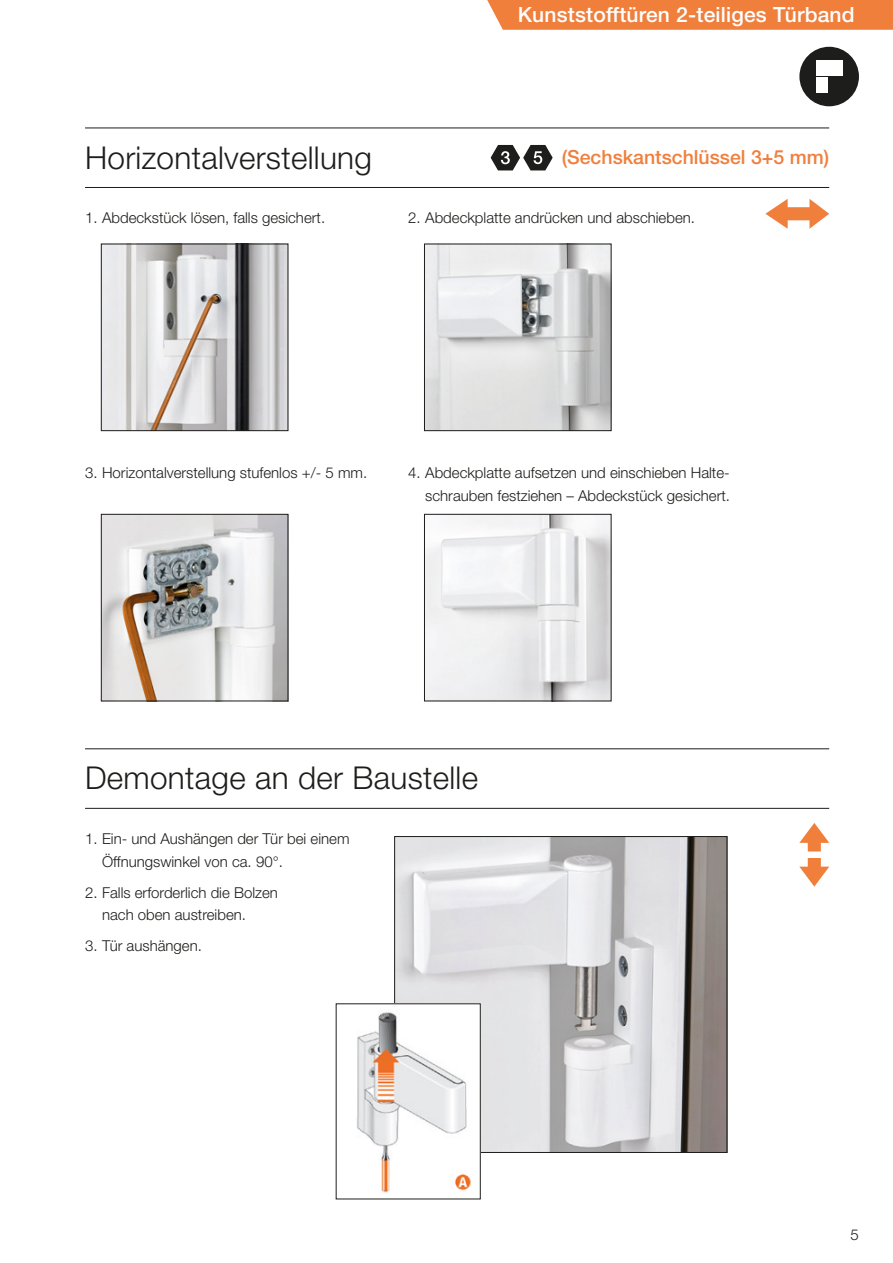
<style>
.page{position:relative;width:893px;height:1263px;background:#fff}
.page>*{position:absolute;margin:0;border:0;box-sizing:border-box;transform-origin:0 0}
.t1{font:300 31.5px "Helvetica Neue LT Std";letter-spacing:.01em;color:#1d1d1b}
.t2{font:500 21px "Helvetica Neue LT Std";letter-spacing:.01em;color:#fff}
.t3{font:500 19.5px "Helvetica Neue LT Std";color:#f07f3c}
.t4{font:300 15px/22.5px "Helvetica Neue LT Std";color:#1d1d1b}
</style>
<div class="page">
<img style="left:396px;top:838px;width:329px;height:313px">
<div style="left:394px;top:836px;width:333px;height:317px;border:1px solid #1d1d1b"></div>
<svg style="left:799px;top:823px;width:30px;height:28px"></svg>
<svg style="left:799px;top:858px;width:30px;height:29px"></svg>
<svg style="left:765px;top:199px;width:64px;height:30px"></svg>
<div style="left:487px;top:0;width:406px;height:30px;background:#f07f3c"></div>
<div style="left:799px;top:47px;width:60px;height:59px;background:#1d1d1b;border-radius:50%"></div>
<div style="left:816px;top:60px;width:26px;height:15px;background:#fff"></div>
<div style="left:816px;top:78px;width:12px;height:15px;background:#fff"></div>
<hr style="left:85px;top:128px;width:744px;height:1px;background:#1d1d1b">
<hr style="left:85px;top:187px;width:744px;height:1px;background:#1d1d1b">
<hr style="left:85px;top:748px;width:744px;height:1px;background:#1d1d1b">
<hr style="left:85px;top:808px;width:744px;height:1px;background:#1d1d1b">
<div style="left:336px;top:1004px;width:144px;height:195px;background:#fff"></div>
<img style="left:356px;top:1012px;width:115px;height:181px">
<svg style="left:491px;top:145px;width:62px;height:25px"></svg>
<img style="left:103px;top:246px;width:183px;height:183px">
<div style="left:101px;top:244px;width:187px;height:187px;border:1px solid #1d1d1b"></div>
<img style="left:426px;top:246px;width:183px;height:183px">
<div style="left:424px;top:244px;width:187px;height:187px;border:1px solid #1d1d1b"></div>
<img style="left:103px;top:516px;width:183px;height:183px">
<div style="left:101px;top:514px;width:187px;height:187px;border:1px solid #1d1d1b"></div>
<img style="left:426px;top:516px;width:183px;height:183px">
<div style="left:424px;top:514px;width:187px;height:187px;border:1px solid #1d1d1b"></div>
<p class="t2" style="left:518px;top:2px;width:339px">Kunststofftüren 2-teiliges Türband</p>
<p class="t1" style="left:85px;top:138px;width:288px">Horizontalverstellung</p>
<p class="t3" style="left:562px;top:146px;width:269px">(Sechskantschlüssel 3+5 mm)</p>
<p class="t4" style="left:85px;top:206px;width:242px">1. Abdeckstück lösen, falls gesichert.</p>
<p class="t4" style="left:408px;top:206px;width:288px">2. Abdeckplatte andrücken und abschieben.</p>
<p class="t4" style="left:85px;top:462px;width:284px">3. Horizontalverstellung stufenlos +/- 5 mm.</p>
<p class="t4" style="left:408px;top:462px;width:323px;text-align:right">4. Abdeckplatte aufsetzen und einschieben Halte&shy;schrauben festziehen – Abdeckstück gesichert.</p>
<p class="t1" style="left:85px;top:759px;width:394px">Demontage an der Baustelle</p>
<p class="t4" style="left:102px;top:827px;width:249px;text-indent:-17px">1. Ein- und Aushängen der Tür bei einem<br>Öffnungswinkel von ca. 90°.</p>
<p class="t4" style="left:102px;top:881px;width:177px;text-indent:-17px">2. Falls erforderlich die Bolzen nach oben austreiben.</p>
<p class="t4" style="left:85px;top:934px;width:118px">3. Tür aushängen.</p>
<p class="t4" style="left:851px;top:1223px;width:10px">5</p>
</div>
